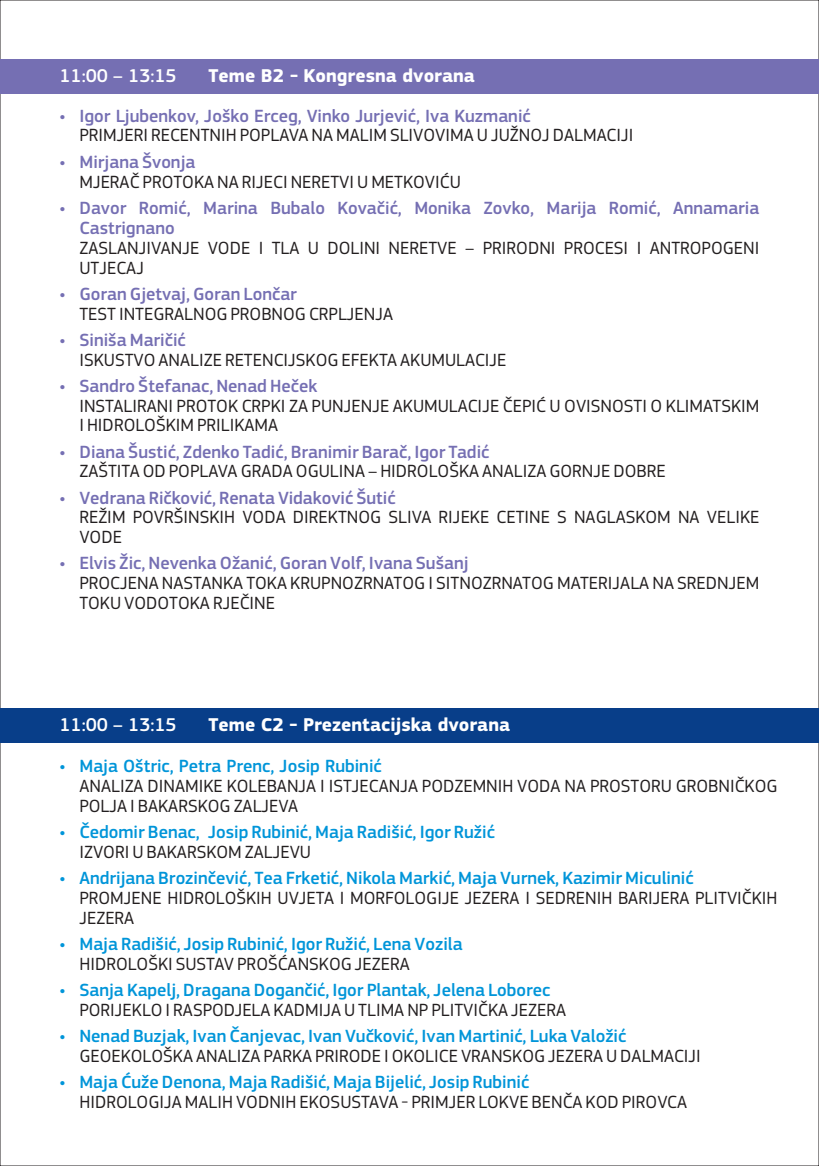
<style>
.page{position:relative;width:819px;height:1166px;background:#fff}
.page>*{position:absolute;margin:0;border:0;box-sizing:border-box;transform-origin:0 0}
.t1{font:700 19.25px "PF Square Sans Pro";color:#fff}
.t2{font:500 19.25px "PF Square Sans Pro";color:#fff}
.t3{font:18.38px/19.8px "PF Square Sans Pro";color:#231f20}
.t4{font:500 18.38px "PF Square Sans Pro";color:#0095d9}
.t5{font:500 18.38px/20.1px "PF Square Sans Pro";color:#756fb3}
</style>
<div class="page">
<div style="left:0;top:60px;width:819px;height:34px;background:#756fb3"></div>
<div style="left:0;top:708px;width:819px;height:35px;background:#083e89"></div>
<p class="t2" style="left:60px;top:68px;width:119px">11:00 – 13:15</p>
<p class="t1" style="left:208px;top:68px;width:268px">Teme B2 - Kongresna dvorana</p>
<p class="t5" style="left:60px;top:107px;width:472px">• Igor Ljubenkov, Joško Erceg, Vinko Jurjević, Iva Kuzmanić</p>
<p class="t5" style="left:60px;top:153px;width:137px">• Mirjana Švonja</p>
<p class="t5" style="left:79px;top:199px;width:681px;text-indent:-20px">• Davor Romić, Marina Bubalo Kovačić, Monika Zovko, Marija Romić, Annamaria<br>Castrignano</p>
<p class="t3" style="left:79px;top:127px;width:555px">PRIMJERI RECENTNIH POPLAVA NA MALIM SLIVOVIMA U JUŽNOJ DALMACIJI</p>
<p class="t3" style="left:79px;top:173px;width:383px">MJERAČ PROTOKA NA RIJECI NERETVI U METKOVIĆU</p>
<p class="t3" style="left:79px;top:239px;width:681px">ZASLANJIVANJE VODE I TLA U DOLINI NERETVE – PRIRODNI PROCESI I ANTROPOGENI<br>UTJECAJ</p>
<p class="t3" style="left:79px;top:305px;width:315px">TEST INTEGRALNOG PROBNOG CRPLJENJA</p>
<p class="t3" style="left:79px;top:351px;width:428px">ISKUSTVO ANALIZE RETENCIJSKOG EFEKTA AKUMULACIJE</p>
<p class="t3" style="left:79px;top:397px;width:681px">INSTALIRANI PROTOK CRPKI ZA PUNJENJE AKUMULACIJE ČEPIĆ U OVISNOSTI O KLIMATSKIM<br>I HIDROLOŠKIM PRILIKAMA</p>
<p class="t3" style="left:79px;top:463px;width:588px">ZAŠTITA OD POPLAVA GRADA OGULINA – HIDROLOŠKA ANALIZA GORNJE DOBRE</p>
<p class="t3" style="left:79px;top:509px;width:681px">REŽIM POVRŠINSKIH VODA DIREKTNOG SLIVA RIJEKE CETINE S NAGLASKOM NA VELIKE<br>VODE</p>
<p class="t3" style="left:79px;top:575px;width:681px">PROCJENA NASTANKA TOKA KRUPNOZRNATOG I SITNOZRNATOG MATERIJALA NA SREDNJEM<br>TOKU VODOTOKA RJEČINE</p>
<p class="t5" style="left:60px;top:285px;width:239px">• Goran Gjetvaj, Goran Lončar</p>
<p class="t5" style="left:60px;top:331px;width:128px">• Siniša Maričić</p>
<p class="t5" style="left:60px;top:377px;width:259px">• Sandro Štefanac, Nenad Heček</p>
<p class="t5" style="left:60px;top:443px;width:431px">• Diana Šustić, Zdenko Tadić, Branimir Barač, Igor Tadić</p>
<p class="t5" style="left:60px;top:489px;width:337px">• Vedrana Ričković, Renata Vidaković Šutić</p>
<p class="t5" style="left:60px;top:555px;width:410px">• Elvis Žic, Nevenka Ožanić, Goran Volf, Ivana Sušanj</p>
<p class="t2" style="left:60px;top:717px;width:119px">11:00 – 13:15</p>
<p class="t1" style="left:208px;top:717px;width:303px">Teme C2 - Prezentacijska dvorana</p>
<p class="t4" style="left:60px;top:758px;width:324px">• Maja Oštric, Petra Prenc, Josip Rubinić</p>
<p class="t3" style="left:79px;top:778px;width:699px">ANALIZA DINAMIKE KOLEBANJA I ISTJECANJA PODZEMNIH VODA NA PROSTORU GROBNIČKOG<br>POLJA I BAKARSKOG ZALJEVA</p>
<p class="t3" style="left:79px;top:843px;width:233px">IZVORI U BAKARSKOM ZALJEVU</p>
<p class="t3" style="left:79px;top:889px;width:699px">PROMJENE HIDROLOŠKIH UVJETA I MORFOLOGIJE JEZERA I SEDRENIH BARIJERA PLITVIČKIH<br>JEZERA</p>
<p class="t3" style="left:79px;top:955px;width:332px">HIDROLOŠKI SUSTAV PROŠĆANSKOG JEZERA</p>
<p class="t3" style="left:79px;top:1001px;width:488px">PORIJEKLO I RASPODJELA KADMIJA U TLIMA NP PLITVIČKA JEZERA</p>
<p class="t3" style="left:79px;top:1047px;width:623px">GEOEKOLOŠKA ANALIZA PARKA PRIRODE I OKOLICE VRANSKOG JEZERA U DALMACIJI</p>
<p class="t3" style="left:79px;top:1093px;width:609px">HIDROLOGIJA MALIH VODNIH EKOSUSTAVA - PRIMJER LOKVE BENČA KOD PIROVCA</p>
<p class="t4" style="left:60px;top:824px;width:437px">• Čedomir Benac, Josip Rubinić, Maja Radišić, Igor Ružić</p>
<p class="t4" style="left:60px;top:870px;width:635px">• Andrijana Brozinčević, Tea Frketić, Nikola Markić, Maja Vurnek, Kazimir Miculinić</p>
<p class="t4" style="left:60px;top:936px;width:404px">• Maja Radišić, Josip Rubinić, Igor Ružić, Lena Vozila</p>
<p class="t4" style="left:60px;top:982px;width:492px">• Sanja Kapelj, Dragana Dogančić, Igor Plantak, Jelena Loborec</p>
<p class="t4" style="left:60px;top:1028px;width:568px">• Nenad Buzjak, Ivan Čanjevac, Ivan Vučković, Ivan Martinić, Luka Valožić</p>
<p class="t4" style="left:60px;top:1074px;width:471px">• Maja Ćuže Denona, Maja Radišić, Maja Bijelić, Josip Rubinić</p>
</div>
